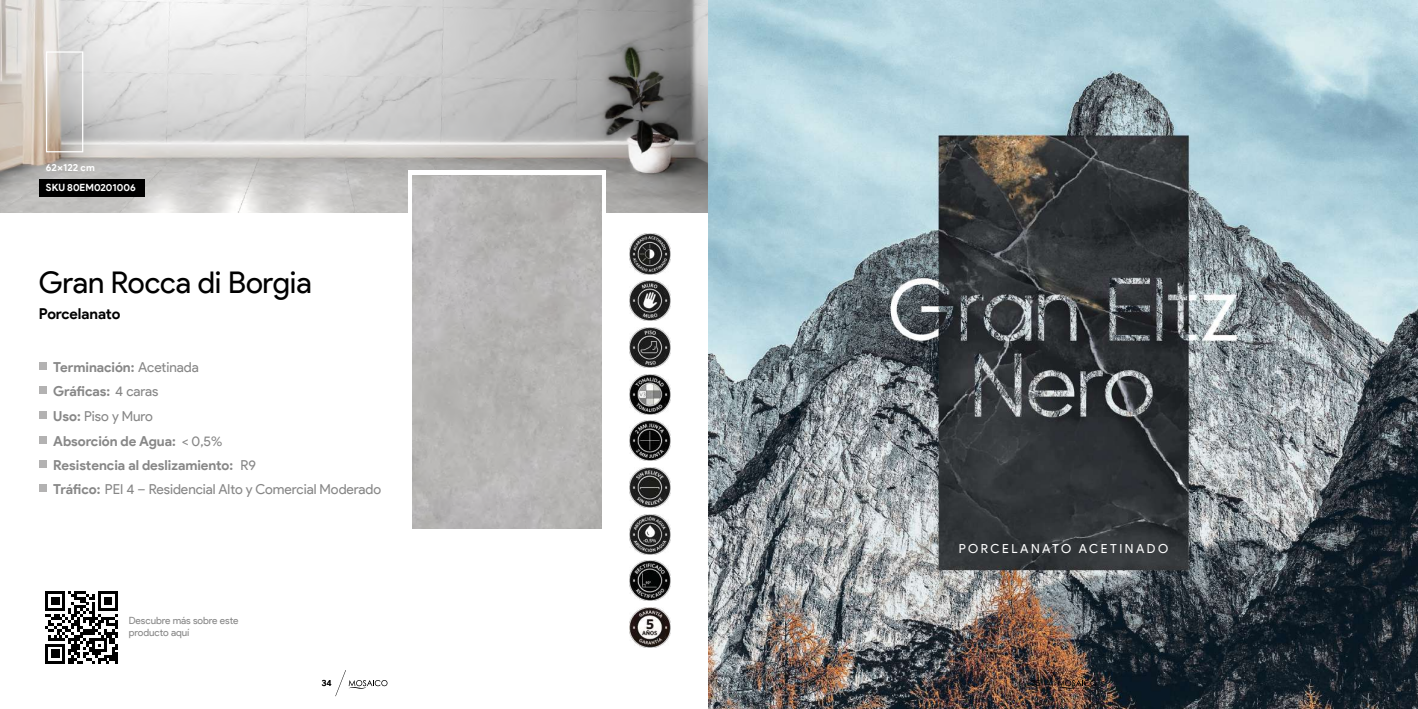
<style>
.page{position:relative;width:1418px;height:709px;background:#fff}
.page>*{position:absolute;margin:0;border:0;box-sizing:border-box;transform-origin:0 0}
.t1{font:30px "Product Sans";letter-spacing:-.005em;color:#000}
.t2{font:700 15px "Product Sans";letter-spacing:-.005em;color:#000}
.t3{font:13.75px/24.2px "Product Sans";color:#878787}
.t4{font:700 13.75px "Product Sans";letter-spacing:-.005em;color:#878787}
.t5{font:12.5px "Product Sans";letter-spacing:.2em;color:#fff}
.t6{font:10px/12px "Product Sans";letter-spacing:-.005em;color:#878787}
.t7{font:700 10px "Product Sans";color:#fff}
.t8{font:8.75px "Product Sans";color:#000}
.s1{font-weight:400}
.s2{font-weight:700}
</style>
<div class="page">
<img style="left:0;top:0;width:709px;height:213px">
<img style="left:709px;top:0;width:708px;height:709px">
<svg style="left:408px;top:170px;width:198px;height:81px;background:#bcbbba"></svg>
<div style="left:39px;top:179px;width:106px;height:18px;background:#000"></div>
<div style="left:46px;top:51px;width:37px;height:101px;border:1px solid #fff"></div>
<img style="left:630px;top:234px;width:40px;height:40px">
<img style="left:630px;top:421px;width:40px;height:40px">
<img style="left:630px;top:467px;width:40px;height:40px">
<img style="left:630px;top:327px;width:40px;height:40px">
<img style="left:630px;top:514px;width:40px;height:40px">
<img style="left:630px;top:281px;width:40px;height:40px">
<img style="left:630px;top:374px;width:40px;height:40px">
<img style="left:630px;top:607px;width:40px;height:40px">
<img style="left:630px;top:561px;width:40px;height:40px">
<div style="left:39px;top:362px;width:8px;height:8px;background:#b3b2b2"></div>
<div style="left:39px;top:411px;width:8px;height:8px;background:#b3b2b2"></div>
<div style="left:39px;top:460px;width:8px;height:8px;background:#b3b2b2"></div>
<div style="left:39px;top:484px;width:8px;height:8px;background:#b3b2b2"></div>
<div style="left:39px;top:386px;width:8px;height:8px;background:#b3b2b2"></div>
<div style="left:39px;top:436px;width:8px;height:7px;background:#b3b2b2"></div>
<svg style="left:45px;top:591px;width:73px;height:73px"></svg>
<svg style="left:335px;top:670px;width:52px;height:26px"></svg>
<svg style="left:1044px;top:670px;width:52px;height:26px"></svg>
<p class="t7" style="left:46px;top:162px;width:50px">62x122 cm</p>
<p class="t7" style="left:46px;top:182px;width:91px">SKU 80EM0201006</p>
<h1 class="t1" style="left:39px;top:266px;width:274px">Gran Rocca di Borgia</h1>
<p class="t2" style="left:39px;top:305px;width:83px">Porcelanato</p>
<p class="t4" style="left:53px;top:359px;width:147px">Terminación: <span class="s1">Acetinada</span></p>
<p class="t3" style="left:53px;top:405px;width:101px"><span class="s2">Uso:</span> Piso y Muro</p>
<p class="t3" style="left:53px;top:453px;width:329px"><span class="s2">Resistencia al deslizamiento:</span> R9<br><span class="s2">Tráfico:</span> PEI 4 – Residencial Alto y Comercial Moderado</p>
<p class="t4" style="left:53px;top:383px;width:107px">Gráficas: <span class="s1">4 caras</span></p>
<p class="t4" style="left:53px;top:432px;width:171px">Absorción de Agua: <span class="s1">&lt; 0,5%</span></p>
<p class="t6" style="left:129px;top:614px;width:111px">Descubre más sobre este producto aquí</p>
<p class="t5" style="left:958px;top:541px;width:211px">PORCELANATO ACETINADO</p>
<p class="t8" style="left:322px;top:677px;width:11px">34</p>
<p class="t8" style="left:1031px;top:677px;width:11px">35</p>
</div>
